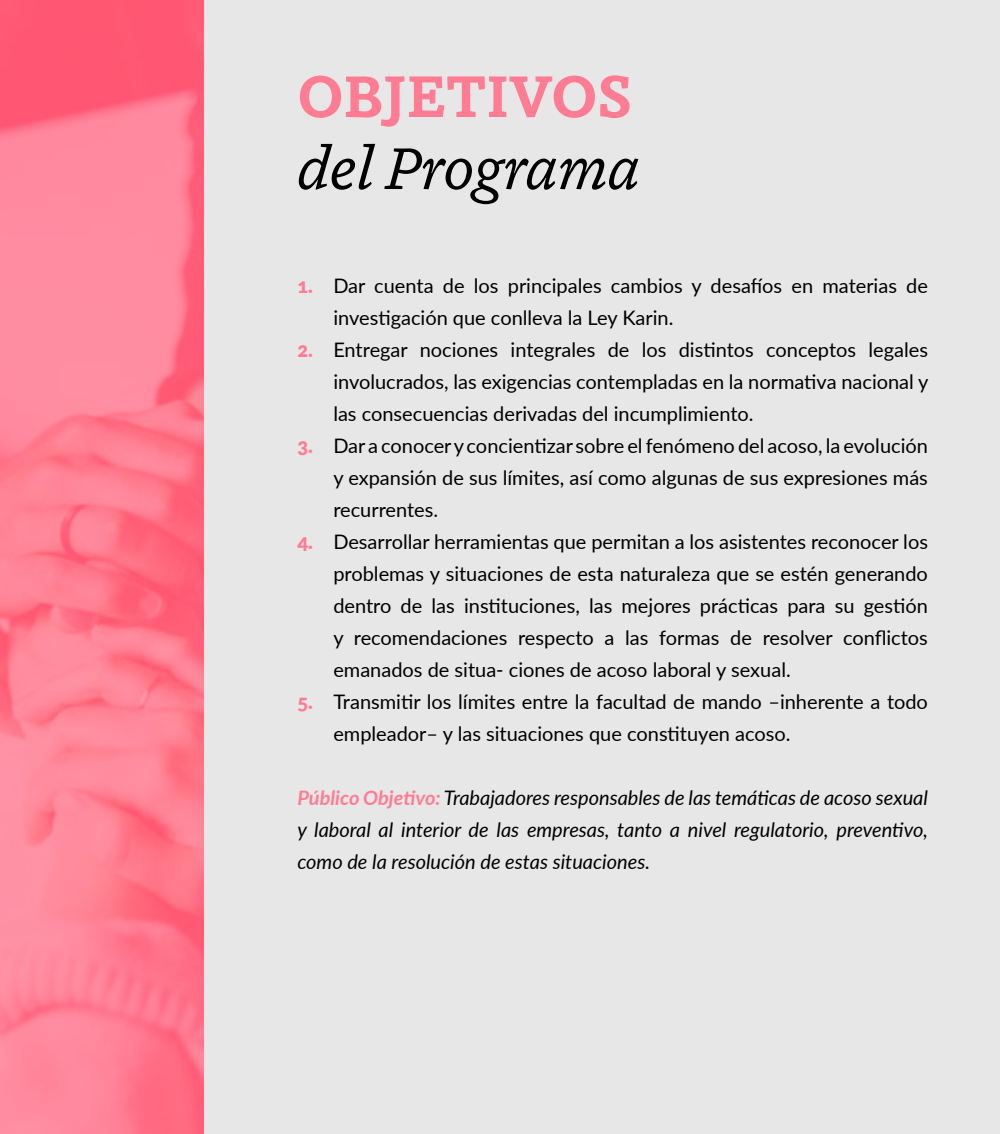
<style>
.page{position:relative;width:1000px;height:1134px;background:#fff}
.page>*{position:absolute;margin:0;border:0;box-sizing:border-box;transform-origin:0 0}
.t1{font:italic 60px "Dovetail MVB";color:#000}
.t2{font:700 60px "Dovetail MVB";letter-spacing:.005em;color:#ff7c92}
.t3{font:20px/32px "Lato";color:#000;text-align:justify}
.t4{font:italic 20px/32px "Lato";color:#000;text-align:justify}
.s1{font-weight:900;color:#ff7c92}
.s2{font-weight:700;color:#ff7c92}
</style>
<div class="page">
<img style="left:0;top:0;width:204px;height:1134px">
<div style="left:204px;top:0;width:796px;height:1134px;background:#e7e7e7"></div>
<h1 class="t2" style="left:298px;top:51px;width:336px">OBJETIVOS</h1>
<h1 class="t1" style="left:297px;top:125px;width:344px">del Programa</h1>
<p class="t3" style="left:333px;top:269px;width:596px;text-indent:-36px"><span class="s1">1.</span> Dar cuenta de los principales cambios y desafíos en materias de investigación que conlleva la Ley Karin.</p>
<p class="t3" style="left:333px;top:333px;width:597px;text-indent:-36px"><span class="s1">2.</span> Entregar nociones integrales de los distintos conceptos legales involucrados, las exigencias contempladas en la normativa nacional y las consecuencias derivadas del incumplimiento.</p>
<p class="t3" style="left:333px;top:429px;width:596px;text-indent:-36px"><span class="s1">3.</span> Dar a conocer y concientizar sobre el fenómeno del acoso, la evolución y expansión de sus límites, así como algunas de sus expresiones más recurrentes.</p>
<p class="t3" style="left:333px;top:525px;width:596px;text-indent:-36px"><span class="s1">4.</span> Desarrollar herramientas que permitan a los asistentes reconocer los problemas y situaciones de esta naturaleza que se estén generando dentro de las instituciones, las mejores prácticas para su gestión y recomendaciones respecto a las formas de resolver conflictos emanados de situa- ciones de acoso laboral y sexual.</p>
<p class="t3" style="left:333px;top:685px;width:596px;text-indent:-36px"><span class="s1">5.</span> Transmitir los límites entre la facultad de mando –inherente a todo empleador– y las situaciones que constituyen acoso.</p>
<p class="t4" style="left:297px;top:781px;width:632px"><span class="s2">Público Objetivo:</span> Trabajadores responsables de las temáticas de acoso sexual y laboral al interior de las empresas, tanto a nivel regulatorio, preventivo, como de la resolución de estas situaciones.</p>
</div>
